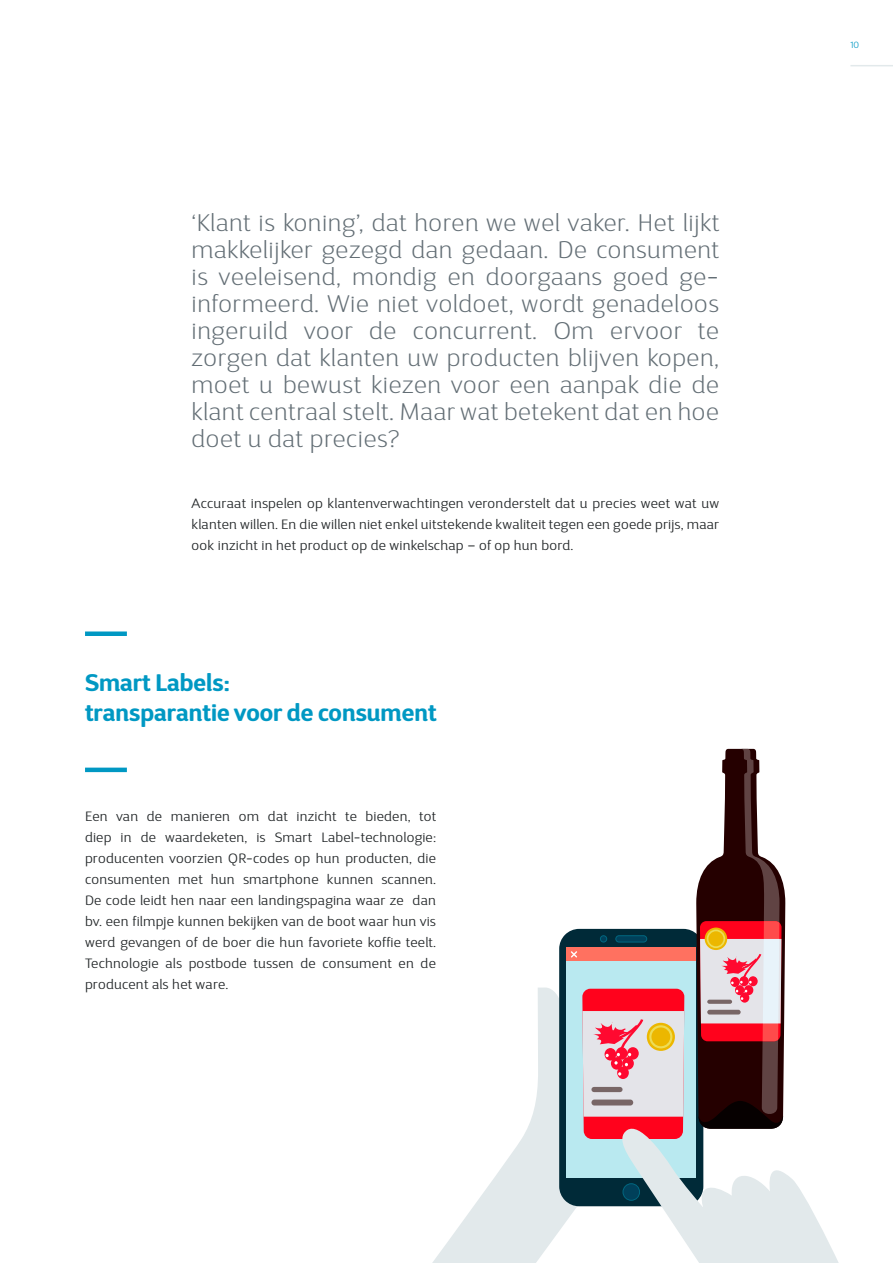
<style>
.page{position:relative;width:893px;height:1263px;background:#fff}
.page>*{position:absolute;margin:0;border:0;box-sizing:border-box;transform-origin:0 0}
.t1{font:200 24px/27px "D Sari";letter-spacing:.03em;color:#636e75;text-align:justify}
.t2{font:700 24px/30px "D Sari";color:#0098c3}
.t3{font:300 13.5px/21px "D Sari";letter-spacing:.025em;color:#222628;text-align:justify}
.t4{font:300 9px "D Sari";color:#0098c3}
</style>
<div class="page">
<hr style="left:850px;top:65px;width:43px;height:1px;background:#e2e9eb">
<hr style="left:85px;top:768px;width:42px;height:4px;background:#0098c3">
<div style="left:85px;top:631px;width:42px;height:5px;background:#0098c3"></div>
<svg style="left:432px;top:987px;width:127px;height:276px"></svg>
<svg style="left:559px;top:749px;width:280px;height:514px"></svg>
<p class="t1" style="left:192px;top:209px;width:529px">‘Klant is koning’, dat horen we wel vaker. Het lijkt makkelijker gezegd dan gedaan. De consument is veeleisend, mondig en doorgaans goed ge&shy;ïnformeerd. Wie niet voldoet, wordt genadeloos ingeruild voor de concurrent. Om ervoor te zorgen dat klanten uw producten blijven kopen, moet u bewust kiezen voor een aanpak die de klant centraal stelt. Maar wat betekent dat en hoe doet u dat precies?</p>
<p class="t3" style="left:192px;top:492px;width:529px">Accuraat inspelen op klantenverwachtingen veronderstelt dat u precies weet wat uw klanten willen. En die willen niet enkel uitstekende kwaliteit tegen een goede prijs, maar ook inzicht in het product op de winkelschap – of op hun bord.</p>
<h1 class="t2" style="left:85px;top:667px;width:353px">Smart Labels:<br>transparantie voor de consument</h1>
<p class="t3" style="left:85px;top:806px;width:352px">Een van de manieren om dat inzicht te bieden, tot diep in de waardeketen, is Smart Label-technologie: producenten voorzien QR-codes op hun producten, die consumenten met hun smartphone kunnen scannen.<br>De code leidt hen naar een landingspagina waar ze dan bv. een filmpje kunnen bekijken van de boot waar hun vis werd gevangen of de boer die hun favoriete koffie teelt.<br>Technologie als postbode tussen de consument en de producent als het ware.</p>
<p class="t4" style="left:850px;top:39px;width:10px">10</p>
</div>
